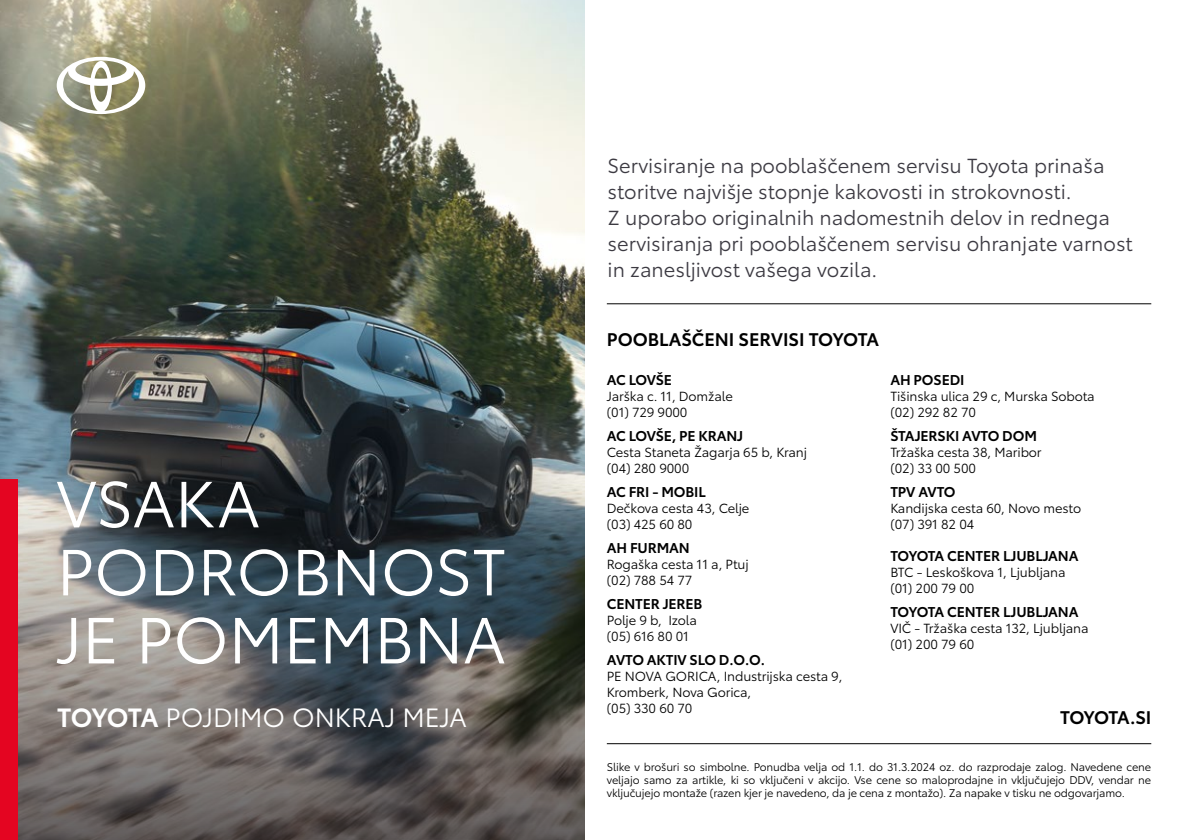
<style>
.page{position:relative;width:1191px;height:840px;background:#fff}
.page>*{position:absolute;margin:0;border:0;box-sizing:border-box;transform-origin:0 0}
.t1{font:64px/68px "Toyota Type";letter-spacing:-.005em;color:#fff}
.t2{font:26px "Toyota Type";color:#fff}
.t3{font:20px/26px "Toyota Type";color:#3c3a42}
.t4{font:600 18px "Toyota Type";color:#000}
.t5{font:600 18px "Toyota Type";letter-spacing:-.035em;color:#000}
.t6{font:600 14px "Toyota Type";letter-spacing:-.01em;color:#000}
.t7{font:13px/16px "Toyota Type";letter-spacing:-.01em;color:#000}
.t8{font:11px/13px "Toyota Type";letter-spacing:-.015em;color:#000;text-align:justify}
.s1{font-weight:600}
</style>
<div class="page">
<img style="left:0;top:0;width:584px;height:443px">
<svg style="left:0;top:443px;width:584px;height:396px;background:#54585a"></svg>
<svg style="left:57px;top:57px;width:88px;height:57px"></svg>
<div style="left:0;top:479px;width:17px;height:360px;background:#e40521"></div>
<hr style="left:607px;top:743px;width:544px;height:1px;background:#000">
<hr style="left:607px;top:303px;width:544px;height:1px;background:#000">
<h1 class="t1" style="left:57px;top:465px;width:450px">VSAKA<br>PODROBNOST<br>JE POMEMBNA</h1>
<h2 class="t2" style="left:57px;top:698px;width:411px"><span class="s1">TOYOTA</span> POJDIMO ONKRAJ MEJA</h2>
<p class="t3" style="left:607px;top:151px;width:527px">Servisiranje na pooblaščenem servisu Toyota prinaša storitve najvišje stopnje kakovosti in strokovnosti.<br>Z uporabo originalnih nadomestnih delov in rednega servisiranja pri pooblaščenem servisu ohranjate varnost in zanesljivost vašega vozila.</p>
<h3 class="t4" style="left:607px;top:325px;width:274px">POOBLAŠČENI SERVISI TOYOTA</h3>
<p class="t6" style="left:607px;top:369px;width:67px">AC LOVŠE</p>
<p class="t7" style="left:607px;top:387px;width:128px">Jarška c. 11, Domžale (01) 729 9000</p>
<p class="t6" style="left:607px;top:425px;width:138px">AC LOVŠE, PE KRANJ</p>
<p class="t7" style="left:607px;top:443px;width:202px">Cesta Staneta Žagarja 65 b, Kranj (04) 280 9000</p>
<p class="t6" style="left:607px;top:481px;width:100px">AC FRI - MOBIL</p>
<p class="t7" style="left:607px;top:499px;width:144px">Dečkova cesta 43, Celje (03) 425 60 80</p>
<p class="t6" style="left:607px;top:537px;width:84px">AH FURMAN</p>
<p class="t7" style="left:607px;top:555px;width:143px">Rogaška cesta 11 a, Ptuj (02) 788 54 77</p>
<p class="t6" style="left:607px;top:593px;width:97px">CENTER JEREB</p>
<p class="t7" style="left:607px;top:611px;width:92px">Polje 9 b, Izola (05) 616 80 01</p>
<p class="t6" style="left:607px;top:649px;width:160px">AVTO AKTIV SLO D.O.O.</p>
<p class="t7" style="left:607px;top:667px;width:237px">PE NOVA GORICA, Industrijska cesta 9,<br>Kromberk, Nova Gorica,<br>(05) 330 60 70</p>
<p class="t6" style="left:890px;top:369px;width:76px">AH POSEDI</p>
<p class="t7" style="left:890px;top:387px;width:206px">Tišinska ulica 29 c, Murska Sobota (02) 292 82 70</p>
<p class="t6" style="left:890px;top:425px;width:148px">ŠTAJERSKI AVTO DOM</p>
<p class="t7" style="left:890px;top:443px;width:153px">Tržaška cesta 38, Maribor (02) 33 00 500</p>
<p class="t6" style="left:890px;top:481px;width:67px">TPV AVTO</p>
<p class="t7" style="left:890px;top:499px;width:192px">Kandijska cesta 60, Novo mesto (07) 391 82 04</p>
<p class="t6" style="left:890px;top:545px;width:190px">TOYOTA CENTER LJUBLJANA</p>
<p class="t7" style="left:890px;top:563px;width:177px">BTC - Leskoškova 1, Ljubljana (01) 200 79 00</p>
<p class="t6" style="left:890px;top:601px;width:190px">TOYOTA CENTER LJUBLJANA</p>
<p class="t7" style="left:890px;top:619px;width:200px">VIČ - Tržaška cesta 132, Ljubljana (01) 200 79 60</p>
<h3 class="t5" style="left:1060px;top:703px;width:92px">TOYOTA.SI</h3>
<p class="t8" style="left:607px;top:759px;width:546px">Slike v brošuri so simbolne. Ponudba velja od 1.1. do 31.3.2024 oz. do razprodaje zalog. Navedene cene veljajo samo za artikle, ki so vključeni v akcijo. Vse cene so maloprodajne in vključujejo DDV, vendar ne vključujejo montaže (razen kjer je navedeno, da je cena z montažo). Za napake v tisku ne odgovarjamo.</p>
</div>
